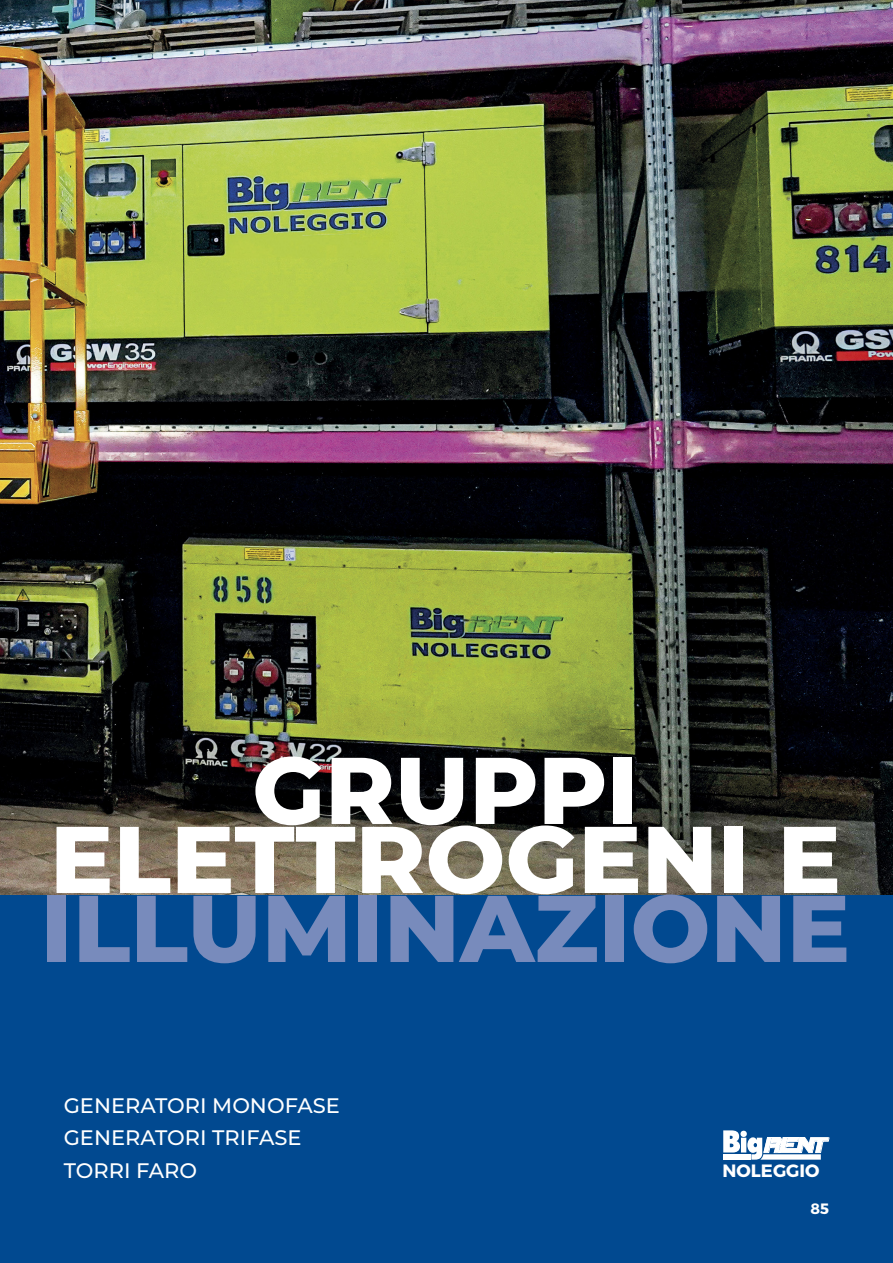
<style>
.page{position:relative;width:893px;height:1263px;background:#014990}
.page>*{position:absolute;margin:0;border:0;box-sizing:border-box;transform-origin:0 0}
.t1{font:800 94.5px/69px "Montserrat";color:#fff;text-align:center}
.t2{font:800 94.5px "Montserrat";color:#788bbc}
.TESTI_APERTURE{font:500 21px "Montserrat";color:#fff}
.t3{font:700 17.85px "Montserrat";color:#fff}
.t4{font:700 15px "Montserrat";color:#fff}
</style>
<div class="page">
<svg style="left:723px;top:1130px;width:106px;height:30px"></svg>
<img style="left:0;top:0;width:893px;height:894px">
<h1 class="t1" style="left:50px;top:751px;width:792px">GRUPPI<br>ELETTROGENI E</h1>
<h1 class="t2" style="left:41px;top:859px;width:811px">ILLUMINAZIONE</h1>
<p class="TESTI_APERTURE" style="left:64px;top:1091px;width:278px">GENERATORI MONOFASE</p>
<p class="TESTI_APERTURE" style="left:64px;top:1123px;width:239px">GENERATORI TRIFASE</p>
<p class="TESTI_APERTURE" style="left:64px;top:1156px;width:135px">TORRI FARO</p>
<p class="t3" style="left:723px;top:1159px;width:98px">NOLEGGIO</p>
<p class="t4" style="left:811px;top:1199px;width:20px">85</p>
</div>
